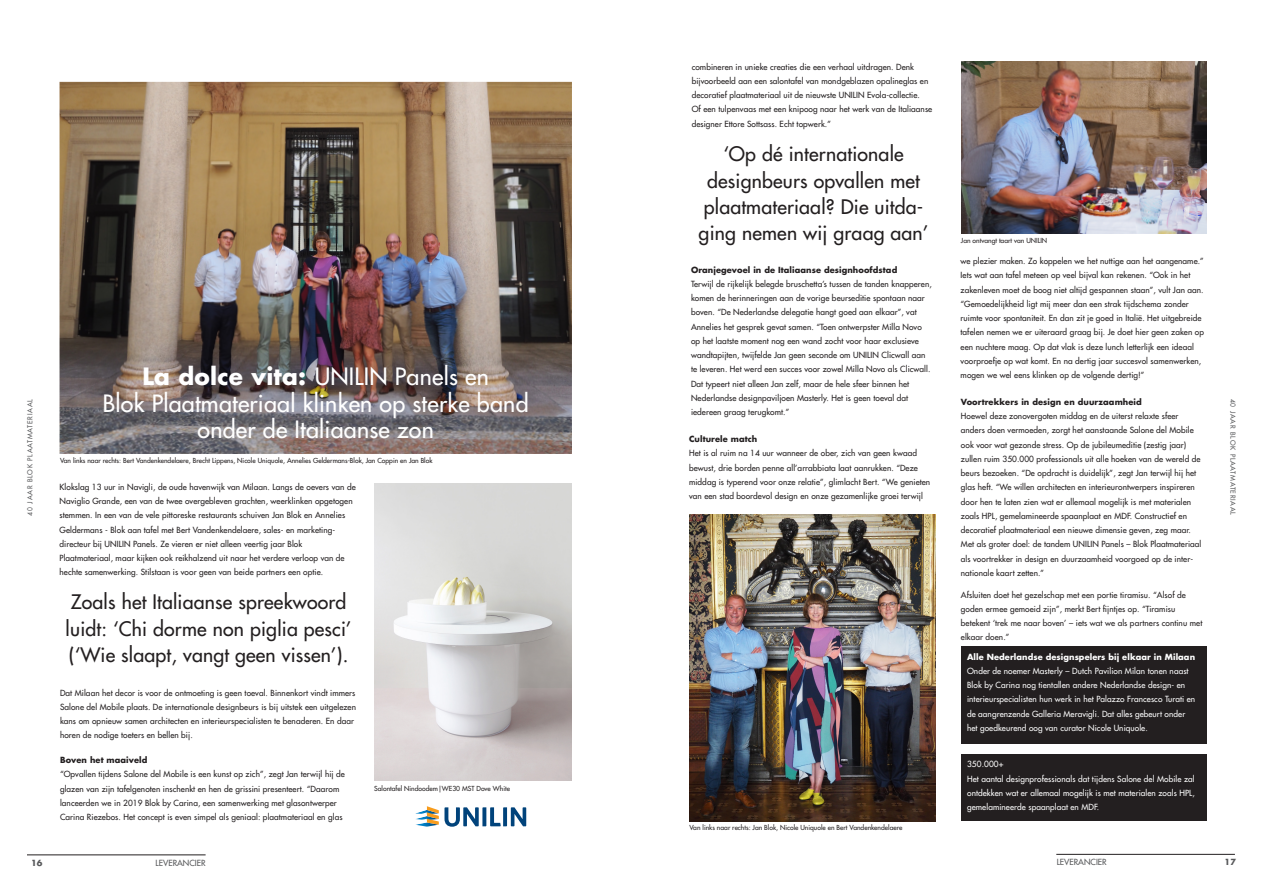
<style>
.page{position:relative;width:1263px;height:893px;background:#fff}
.page>*{position:absolute;margin:0;border:0;box-sizing:border-box;transform-origin:0 0}
.t1{font:500 23.25px/26.2px "Futura Std";letter-spacing:.01em;color:#fff;text-align:center}
.t2{font:500 19.5px/26.2px "Futura Std";letter-spacing:.01em;color:#231f20}
.t3{font:500 8.25px/14.2px "Futura Std";letter-spacing:.01em;color:#231f20}
.t4{font:500 8.25px/14.2px "Futura Std";letter-spacing:.01em;color:#fff}
.t5{font:700 8.25px "Futura Std";letter-spacing:.01em;color:#231f20}
.t6{font:700 8.25px "Futura Std";letter-spacing:.01em;color:#fff}
.t7{font:500 8.25px "Futura Std";color:#57585a}
.t8{font:700 8.25px "Futura Std";color:#57585a}
.t9{font:500 6.75px "Futura Std";color:#231f20}
.t10{font:500 6.75px "Futura Std";letter-spacing:.11em;color:#57585a}
.s1{font-weight:700}
</style>
<div class="page">
<img style="left:60px;top:82px;width:512px;height:372px">
<img style="left:961px;top:61px;width:245px;height:173px">
<img style="left:689px;top:514px;width:246px;height:307px">
<div style="left:961px;top:754px;width:245px;height:67px;background:#231f20"></div>
<div style="left:961px;top:647px;width:245px;height:97px;background:#231f20"></div>
<img style="left:374px;top:483px;width:198px;height:298px">
<hr style="left:1056px;top:854px;width:179px;height:1px;background:#231f20">
<hr style="left:27px;top:854px;width:179px;height:1px;background:#231f20">
<svg style="left:415px;top:806px;width:111px;height:21px"></svg>
<p class="t10" style="left:26px;top:516px;width:118px;rotate:-90deg">40 JAAR BLOK PLAATMATERIAAL</p>
<p class="t1" style="left:103px;top:364px;width:427px"><span class="s1">La dolce vita:</span> UNILIN Panels en<br>Blok Plaatmateriaal klinken op sterke band</p>
<p class="t1" style="left:198px;top:416px;width:238px">onder de Italiaanse zon</p>
<p class="t9" style="left:60px;top:456px;width:374px">Van links naar rechts: Bert Vandenkendelaere, Brecht Lippens, Nicole Uniquole, Annelies Geldermans-Blok, Jan Coppin en Jan Blok</p>
<p class="t3" style="left:60px;top:480px;width:298px">Klokslag 13 uur in Navigli, de oude havenwijk van Milaan. Langs de oevers van de Naviglio Grande, een van de twee overgebleven grachten, weerklinken opgetogen stemmen. In een van de vele pittoreske restaurants schuiven Jan Blok en Annelies Geldermans - Blok aan tafel met Bert Vandenkendelaere, sales- en marketing&shy;directeur bij UNILIN Panels. Ze vieren er niet alleen veertig jaar Blok</p>
<p class="t3" style="left:60px;top:551px;width:287px">Plaatmateriaal, maar kijken ook reikhalzend uit naar het verdere verloop van de hechte samenwerking. Stilstaan is voor geen van beide partners een optie.</p>
<p class="t2" style="left:66px;top:589px;width:287px">Zoals het Italiaanse spreekwoord luidt: ‘Chi dorme non piglia pesci’ (‘Wie slaapt, vangt geen vissen’).</p>
<p class="t3" style="left:60px;top:686px;width:298px">Dat Milaan het decor is voor de ontmoeting is geen toeval. Binnenkort vindt immers Salone del Mobile plaats. De internationale designbeurs is bij uitstek een uitgelezen kans om opnieuw samen architecten en interieurspecialisten te benaderen. En daar horen de nodige toeters en bellen bij.</p>
<p class="t5" style="left:60px;top:755px;width:89px">Boven het maaiveld</p>
<p class="t3" style="left:60px;top:767px;width:286px">“Opvallen tijdens Salone del Mobile is een kunst op zich”, zegt Jan terwijl hij de glazen van zijn tafelgenoten inschenkt en hen de grissini presenteert. “Daarom</p>
<p class="t3" style="left:60px;top:796px;width:278px">lanceerden we in 2019 Blok by Carina, een samenwerking met glasontwerper</p>
<p class="t3" style="left:60px;top:810px;width:284px">Carina Riezebos. Het concept is even simpel als geniaal: plaatmateriaal en glas</p>
<p class="t9" style="left:374px;top:784px;width:137px">Salontafel Nindoodem|WE30 MST Dove White</p>
<p class="t8" style="left:31px;top:857px;width:13px">16</p>
<p class="t7" style="left:156px;top:857px;width:51px">LEVERANCIER</p>
<p class="t3" style="left:692px;top:59px;width:238px">combineren in unieke creaties die een verhaal uitdragen. Denk bijvoorbeeld aan een salontafel van mondgeblazen opalineglas en decoratief plaatmateriaal uit de nieuwste UNILIN Evola-collectie.</p>
<p class="t3" style="left:692px;top:102px;width:242px">Of een tulpenvaas met een knipoog naar het werk van de Italiaanse designer Ettore Sottsass. Echt topwerk.”</p>
<p class="t2" style="left:699px;top:141px;width:231px;text-align:center">‘Op dé internationale designbeurs opvallen met plaatmateriaal? Die uitda&shy;ging nemen wij graag aan’</p>
<p class="t5" style="left:691px;top:264px;width:208px">Oranjegevoel in de Italiaanse designhoofdstad</p>
<p class="t3" style="left:691px;top:277px;width:242px">Terwijl de rijkelijk belegde bruschetta’s tussen de tanden knapperen, komen de herinneringen aan de vorige beurseditie spontaan naar boven. “De Nederlandse delegatie hangt goed aan elkaar”, vat Annelies het gesprek gevat samen. “Toen ontwerpster Milla Novo op het laatste moment nog een wand zocht voor haar exclusieve wandtapijten, twijfelde Jan geen seconde om UNILIN Clicwall aan te leveren. Het werd een succes voor zowel Milla Novo als Clicwall.<br>Dat typeert niet alleen Jan zelf, maar de hele sfeer binnen het Nederlandse designpaviljoen Masterly. Het is geen toeval dat</p>
<p class="t3" style="left:691px;top:405px;width:100px">iedereen graag terugkomt.”</p>
<p class="t5" style="left:689px;top:434px;width:70px">Culturele match</p>
<p class="t3" style="left:689px;top:446px;width:243px">Het is al ruim na 14 uur wanneer de ober, zich van geen kwaad bewust, drie borden penne all’arrabbiata laat aanrukken. “Deze middag is typerend voor onze relatie”, glimlacht Bert. “We genieten van een stad boordevol design en onze gezamenlijke groei terwijl</p>
<p class="t9" style="left:689px;top:823px;width:214px">Van links naar rechts: Jan Blok, Nicole Uniquole en Bert Vandenkendelaere</p>
<p class="t9" style="left:961px;top:236px;width:88px">Jan ontvangt taart van UNILIN</p>
<p class="t3" style="left:960px;top:254px;width:245px">we plezier maken. Zo koppelen we het nuttige aan het aangename.” Iets wat aan tafel meteen op veel bijval kan rekenen. “Ook in het zakenleven moet de boog niet altijd gespannen staan”, vult Jan aan. “Gemoedelijkheid ligt mij meer dan een strak tijdschema zonder ruimte voor spontaniteit. En dan zit je goed in Italië. Het uitgebreide tafelen nemen we er uiteraard graag bij. Je doet hier geen zaken op een nuchtere maag. Op dat vlak is deze lunch letterlijk een ideaal voorproefje op wat komt. En na dertig jaar succesvol samenwerken, mogen we wel eens klinken op de volgende dertig!”</p>
<p class="t5" style="left:961px;top:396px;width:182px">Voortrekkers in design en duurzaamheid</p>
<p class="t3" style="left:961px;top:409px;width:219px">Hoewel deze zonovergoten middag en de uiterst relaxte sfeer</p>
<p class="t3" style="left:961px;top:423px;width:242px">anders doen vermoeden, zorgt het aanstaande Salone del Mobile ook voor wat gezonde stress. Op de jubileumeditie (zestig jaar) zullen ruim 350.000 professionals uit alle hoeken van de wereld de beurs bezoeken. “De opdracht is duidelijk”, zegt Jan terwijl hij het glas heft. “We willen architecten en interieurontwerpers inspireren door hen te laten zien wat er allemaal mogelijk is met materialen zoals HPL, gemelamineerde spaanplaat en MDF. Constructief en decoratief plaatmateriaal een nieuwe dimensie geven, zeg maar.<br>Met als groter doel: de tandem UNILIN Panels – Blok Plaatmateriaal als voortrekker in design en duurzaamheid voorgoed op de inter&shy;nationale kaart zetten.”</p>
<p class="t3" style="left:961px;top:588px;width:226px">Afsluiten doet het gezelschap met een portie tiramisu. “Alsof de</p>
<p class="t3" style="left:961px;top:602px;width:216px">goden ermee gemoeid zijn”, merkt Bert fijntjes op. “Tiramisu</p>
<p class="t3" style="left:961px;top:616px;width:243px">betekent ‘trek me naar boven’ – iets wat we als partners continu met elkaar doen.”</p>
<p class="t6" style="left:967px;top:651px;width:230px">Alle Nederlandse designspelers bij elkaar in Milaan</p>
<p class="t4" style="left:967px;top:664px;width:223px">Onder de noemer Masterly – Dutch Pavilion Milan tonen naast<br>Blok by Carina nog tientallen andere Nederlandse design- en</p>
<p class="t4" style="left:967px;top:692px;width:230px">interieurspecialisten hun werk in het Palazzo Francesco Turati en de aangrenzende Galleria Meravigli. Dat alles gebeurt onder het goedkeurend oog van curator Nicole Uniquole.</p>
<p class="t4" style="left:967px;top:757px;width:38px">350.000+</p>
<p class="t4" style="left:967px;top:771px;width:229px;text-align:justify">Het aantal designprofessionals dat tijdens Salone del Mobile zal ontdekken wat er allemaal mogelijk is met materialen zoals HPL, gemelamineerde spaanplaat en MDF.</p>
<p class="t10" style="left:1237px;top:399px;width:118px;rotate:90deg">40 JAAR BLOK PLAATMATERIAAL</p>
<p class="t7" style="left:1057px;top:857px;width:51px">LEVERANCIER</p>
<p class="t8" style="left:1224px;top:856px;width:13px">17</p>
</div>
